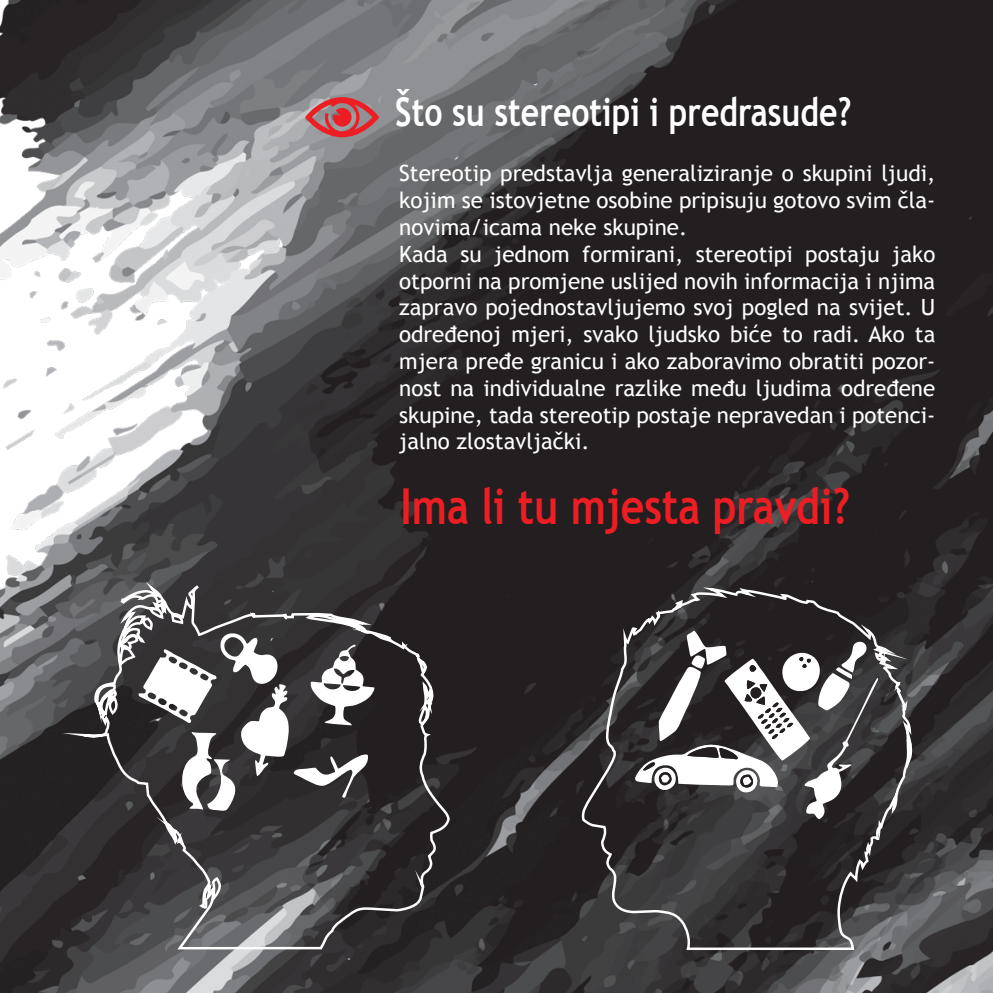
<style>
.page{position:relative;width:993px;height:993px;background:#fff}
.page>*{position:absolute;margin:0;border:0;box-sizing:border-box;transform-origin:0 0}
.t1{font:700 49.52px "Trebuchet MS";color:#ed1d24;scale:.83 1}
.t2{font:700 39.55px "Trebuchet MS";color:#fff;scale:.81 1}
.t3{font:22.4px/26.8px "Trebuchet MS";color:#fff}
</style>
<div class="page">
<img style="left:0;top:0;width:992px;height:992px">
<svg style="left:305px;top:97px;width:74px;height:40px;background:#bb6267"></svg>
<svg style="left:581px;top:581px;width:331px;height:369px;background:#3b383a"></svg>
<svg style="left:55px;top:541px;width:396px;height:409px;background:#434142"></svg>
<svg style="left:138px;top:630px;width:237px;height:181px"></svg>
<svg style="left:633px;top:630px;width:245px;height:188px"></svg>
<h2 class="t2" style="left:395px;top:88px;width:564px">Što su stereotipi i predrasude?</h2>
<p class="t3" style="left:399px;top:160px;width:537px">Stereotip predstavlja generaliziranje o skupini ljudi, kojim se istovjetne osobine pripisuju gotovo svim čla&shy;novima/icama neke skupine.<br>Kada su jednom formirani, stereotipi postaju jako otporni na promjene uslijed novih informacija i njima zapravo pojednostavljujemo svoj pogled na svijet. U određenoj mjeri, svako ljudsko biće to radi. Ako ta mjera pređe granicu i ako zaboravimo obratiti pozor&shy;nost na individualne razlike među ljudima određene skupine, tada stereotip postaje nepravedan i potenci&shy;jalno zlostavljački.</p>
<h1 class="t1" style="left:400px;top:475px;width:543px">Ima li tu mjesta pravdi?</h1>
</div>
